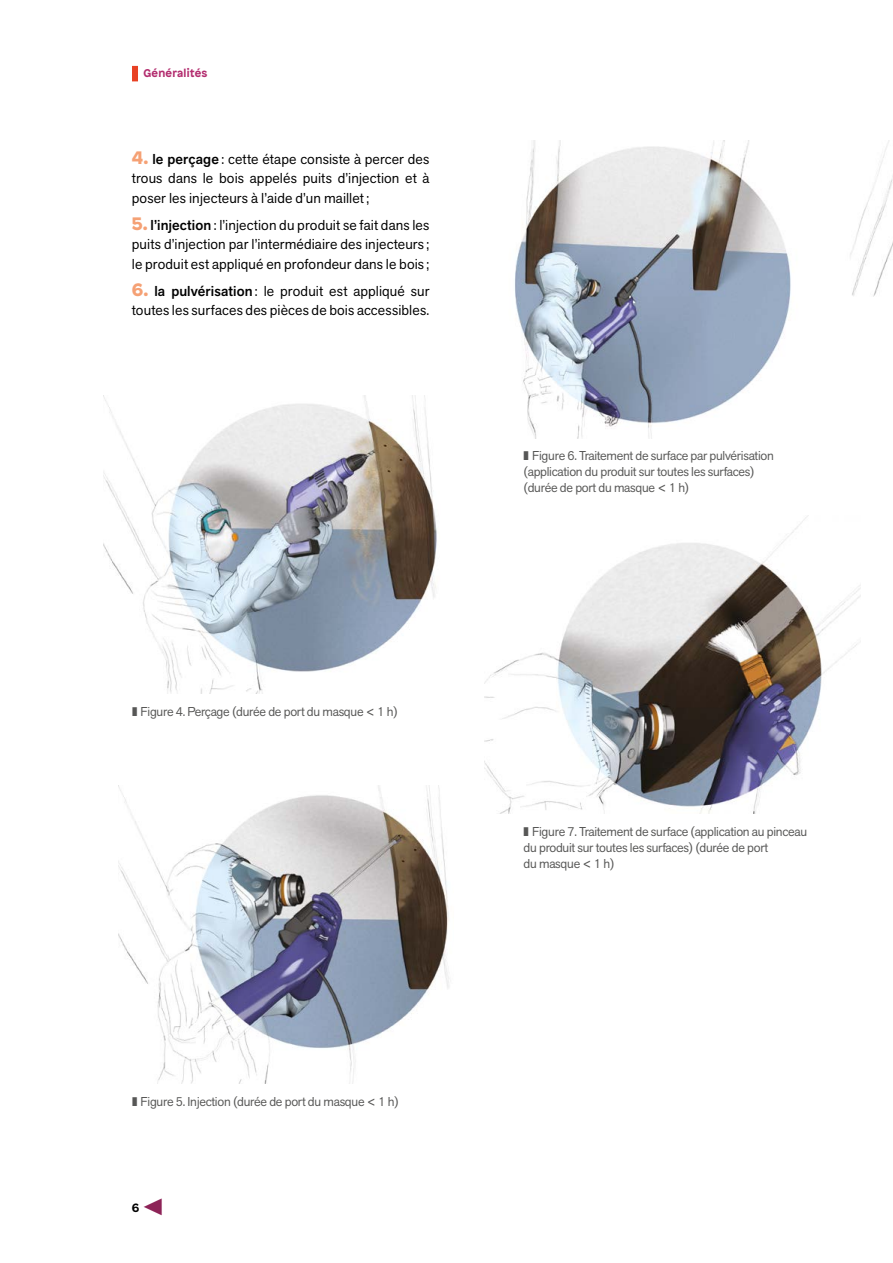
<style>
.page{position:relative;width:893px;height:1263px;background:#fff}
.page>*{position:absolute;margin:0;border:0;box-sizing:border-box;transform-origin:0 0}
.t1{font:14.25px/19.5px "Akzid Grtsk Next";letter-spacing:.01em;color:#000;text-align:justify}
.t2{font:12.75px/15.8px "Akzid Grtsk Next";letter-spacing:-.02em;color:#575756}
.t3{font:700 12px "Patron";color:#000}
.t4{font:700 11.25px "Patron";letter-spacing:.015em;color:#b32d6f}
.s1{font-family:"Patron";font-weight:900;font-size:18px;color:#f5a175}
.s2{font-weight:500}
.s3{color:#8d2357}
</style>
<div class="page">
<div style="left:132px;top:66px;width:6px;height:15px;background:#e84124"></div>
<img style="left:104px;top:396px;width:432px;height:298px">
<img style="left:118px;top:785px;width:331px;height:298px">
<img style="left:449px;top:140px;width:444px;height:298px">
<img style="left:485px;top:516px;width:375px;height:298px">
<p class="t4" style="left:144px;top:64px;width:65px">Généralités</p>
<p class="t1" style="left:132px;top:149px;width:299px"><span class="s1">4.</span> <span class="s2">le perçage</span>: cette étape consiste à percer des trous dans le bois appelés puits d’injection et à poser les injecteurs à l’aide d’un maillet;</p>
<p class="t1" style="left:132px;top:215px;width:299px"><span class="s1">5.</span> <span class="s2">l’injection</span>: l’injection du produit se fait dans les puits d’injection par l’intermédiaire des injecteurs ; le produit est appliqué en profondeur dans le bois ;</p>
<p class="t1" style="left:132px;top:281px;width:299px"><span class="s1">6.</span> <span class="s2">la pulvérisation</span>: le produit est appliqué sur toutes les surfaces des pièces de bois accessibles.</p>
<p class="t2" style="left:132px;top:703px;width:267px">❚ Figure 4. Perçage (durée de port du masque &lt; 1 h)</p>
<p class="t2" style="left:132px;top:1093px;width:268px">❚ Figure 5. Injection (durée de port du masque &lt; 1 h)</p>
<p class="t3" style="left:132px;top:1198px;width:34px">6 <span class="s3">▼</span></p>
<p class="t2" style="left:524px;top:448px;width:252px">❚ Figure 6. Traitement de surface par pulvérisation (application du produit sur toutes les surfaces) (durée de port du masque &lt; 1 h)</p>
<p class="t2" style="left:524px;top:824px;width:285px">❚ Figure 7. Traitement de surface (application au pinceau du produit sur toutes les surfaces) (durée de port<br>du masque &lt; 1 h)</p>
</div>
